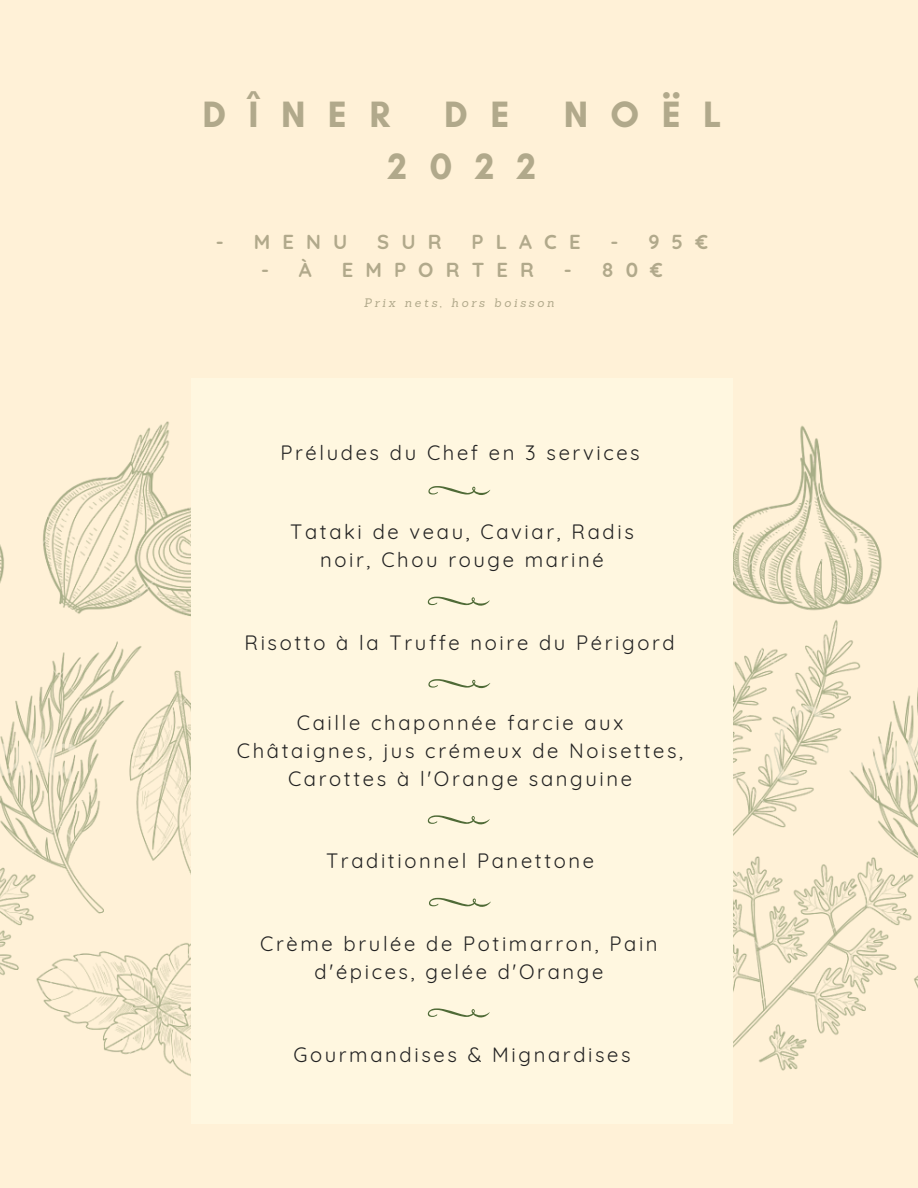
<style>
.page{position:relative;width:918px;height:1188px;background:#fff1d7}
.page>*{position:absolute;margin:0;border:0;box-sizing:border-box;transform-origin:0 0}
.t1{font:700 37.35px "Glacial Indifference";letter-spacing:.6em;color:#b1a98b}
.t2{font:20.25px/28.2px "Quicksand";letter-spacing:.13em;color:#222;text-align:center}
.t3{font:700 20.25px "Quicksand";letter-spacing:.6em;color:#b1a98b}
.t4{font:italic 12px "Sanchez";letter-spacing:.23em;color:#b1a98b}
</style>
<div class="page">
<img style="left:733px;top:425px;width:185px;height:646px">
<img style="left:0;top:421px;width:191px;height:655px">
<div style="left:192px;top:378px;width:541px;height:745px;background:#fff7e0"></div>
<svg style="left:428px;top:486px;width:62px;height:9px"></svg>
<svg style="left:428px;top:679px;width:62px;height:9px"></svg>
<svg style="left:428px;top:597px;width:62px;height:9px"></svg>
<svg style="left:428px;top:815px;width:62px;height:9px"></svg>
<svg style="left:429px;top:898px;width:62px;height:9px"></svg>
<svg style="left:428px;top:1009px;width:62px;height:8px"></svg>
<h1 class="t1" style="left:202px;top:92px;width:189px">DÎNER</h1>
<h1 class="t1" style="left:444px;top:92px;width:67px">D E</h1>
<h1 class="t1" style="left:564px;top:92px;width:159px">NOËL</h1>
<h1 class="t1" style="left:388px;top:144px;width:150px">2022</h1>
<p class="t3" style="left:216px;top:229px;width:133px">- MENU</p>
<p class="t3" style="left:377px;top:229px;width:66px">SUR</p>
<p class="t3" style="left:472px;top:229px;width:111px">PLACE</p>
<p class="t3" style="left:610px;top:229px;width:99px">- 95€</p>
<p class="t3" style="left:261px;top:257px;width:52px">- À</p>
<p class="t3" style="left:342px;top:257px;width:194px">EMPORTER</p>
<p class="t3" style="left:564px;top:257px;width:101px">- 80€</p>
<p class="t4" style="left:364px;top:295px;width:192px">Prix nets, hors boisson</p>
<p class="t2" style="left:280px;top:438px;width:361px">Préludes du Chef en 3 services</p>
<p class="t2" style="left:290px;top:517px;width:345px">Tataki de veau, Caviar, Radis noir, Chou rouge mariné</p>
<p class="t2" style="left:244px;top:628px;width:432px">Risotto à la Truffe noire du Périgord</p>
<p class="t2" style="left:237px;top:708px;width:448px">Caille chaponnée farcie aux<br>Châtaignes, jus crémeux de Noisettes,<br>Carottes à l'Orange sanguine</p>
<p class="t2" style="left:326px;top:847px;width:270px">Traditionnel Panettone</p>
<p class="t2" style="left:260px;top:929px;width:399px">Crème brulée de Potimarron, Pain d'épices, gelée d'Orange</p>
<p class="t2" style="left:293px;top:1040px;width:339px">Gourmandises &amp; Mignardises</p>
</div>
